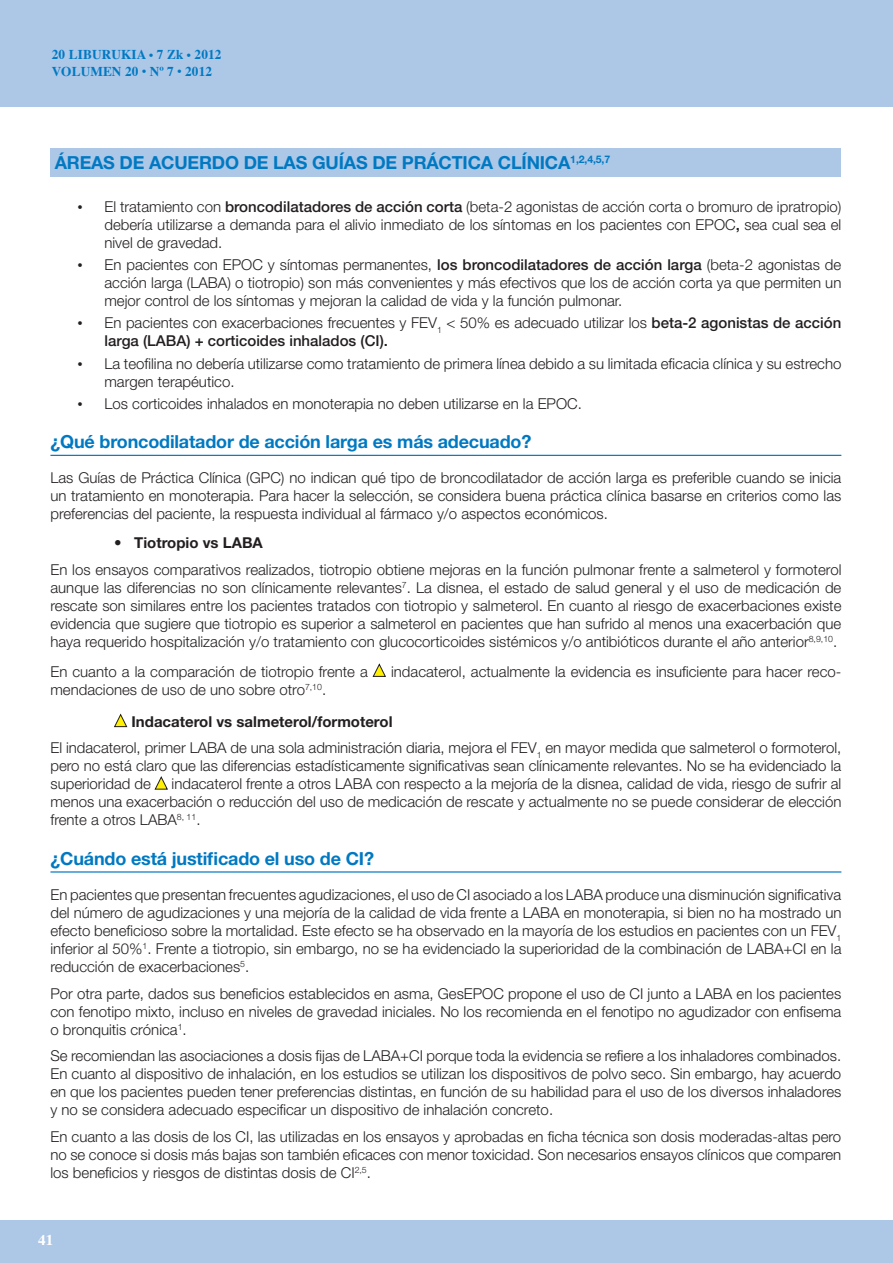
<style>
.page{position:relative;width:893px;height:1263px;background:#fff}
.page>*{position:absolute;margin:0;border:0;box-sizing:border-box;transform-origin:0 0}
.t1{font:700 18px "Helvetica Neue LT Std";letter-spacing:-.01em;color:#0079c2}
.t2{font:300 15px/18px "Helvetica Neue";color:#231f20;text-align:justify}
.t3{font:700 15px/32.2px "Helvetica Neue";color:#231f20}
.t4{font:700 15px "Times";color:#fff}
.t5{font:700 13.5px/16.2px "Times";letter-spacing:.01em;color:#0079c2}
.t6{font:700 10.5px "Helvetica Neue LT Std";color:#0079c2}
.s1{font-size:12px}
.s2{font-family:"Times New Roman";font-weight:400}
.s3{font-weight:500}
.s4{font-weight:300}
</style>
<div class="page">
<div style="left:0;top:0;width:893px;height:106px;background:#adc7e7"></div>
<div style="left:0;top:1220px;width:893px;height:43px;background:#adc7e7"></div>
<hr style="left:50px;top:455px;width:791px;height:1px;background:#0079c2">
<hr style="left:50px;top:871px;width:791px;height:1px;background:#0079c2">
<div style="left:50px;top:149px;width:791px;height:28px;background:#adc7e7"></div>
<svg style="left:372px;top:663px;width:14px;height:14px"></svg>
<svg style="left:114px;top:713px;width:13px;height:14px"></svg>
<svg style="left:154px;top:776px;width:14px;height:14px"></svg>
<p class="t5" style="left:52px;top:45px;width:171px">20 LIBURUKIA <span class="s1">•</span> 7 Zk <span class="s1">•</span> 2012<br>VOLUMEN 20 <span class="s1">•</span> Nº 7 <span class="s1">•</span> 2012</p>
<p class="t1" style="left:55px;top:152px;width:25px">ÁREA</p>
<p class="t1" style="left:103px;top:152px;width:98px">S DE ACUERDO</p>
<p class="t1" style="left:244px;top:152px;width:230px">DE LAS GUÍAS DE PRÁCTICA</p>
<p class="t1" style="left:498px;top:152px;width:41px">CLÍNICA</p>
<p class="t6" style="left:570px;top:153px;width:42px">1,2,4,5,7</p>
<p class="t2" style="left:104px;top:197px;width:738px;text-indent:-27px"><span class="s2">•</span> El tratamiento con <span class="s3">broncodilatadores de acción corta</span> (beta-2 agonistas de acción corta o bromuro de ipratropio) debería utilizarse a demanda para el alivio inmediato de los síntomas en los pacientes con EPOC<span class="s3">,</span> sea cual sea el nivel de gravedad.</p>
<p class="t2" style="left:104px;top:255px;width:738px;text-indent:-27px"><span class="s2">•</span> En pacientes con EPOC y síntomas permanentes, <span class="s3">los broncodilatadores de acción larga</span> (beta-2 agonistas de acción larga (LABA) o tiotropio) son más convenientes y más efectivos que los de acción corta ya que permiten un mejor control de los síntomas y mejoran la calidad de vida y la función pulmonar.</p>
<p class="t2" style="left:104px;top:314px;width:738px;text-indent:-27px"><span class="s2">•</span> En pacientes con exacerbaciones frecuentes y FEV<sub>1</sub> &lt; 50% es adecuado utilizar los <span class="s3">beta-2 agonistas de acción larga (LABA) + corticoides inhalados (CI).</span></p>
<p class="t2" style="left:104px;top:354px;width:738px;text-indent:-27px"><span class="s2">•</span> La teofilina no debería utilizarse como tratamiento de primera línea debido a su limitada eficacia clínica y su estrecho margen terapéutico.</p>
<p class="t2" style="left:77px;top:394px;width:506px"><span class="s2">•</span> Los corticoides inhalados en monoterapia no deben utilizarse en la EPOC.</p>
<p class="t1" style="left:50px;top:431px;width:482px">¿Qué broncodilatador de acción larga es más adecuado?</p>
<p class="t2" style="left:50px;top:469px;width:792px">Las Guías de Práctica Clínica (GPC) no indican qué tipo de broncodilatador de acción larga es preferible cuando se inicia un tratamiento en monoterapia. Para hacer la selección, se considera buena práctica clínica basarse en criterios como las preferencias del paciente, la respuesta individual al fármaco y/o aspectos económicos.</p>
<p class="t3" style="left:114px;top:526px;width:150px">• Tiotropio vs LABA</p>
<p class="t2" style="left:50px;top:560px;width:792px">En los ensayos comparativos realizados, tiotropio obtiene mejoras en la función pulmonar frente a salmeterol y formoterol aunque las diferencias no son clínicamente relevantes<sup>7</sup>. La disnea, el estado de salud general y el uso de medicación de rescate son similares entre los pacientes tratados con tiotropio y salmeterol. En cuanto al riesgo de exacerbaciones existe evidencia que sugiere que tiotropio es superior a salmeterol en pacientes que han sufrido al menos una exacerbación que haya requerido hospitalización y/o tratamiento con glucocorticoides sistémicos y/o antibióticos durante el año anterior<sup>8,9,10</sup>.</p>
<p class="t2" style="left:50px;top:662px;width:319px">En cuanto a la comparación de tiotropio frente a</p>
<p class="t2" style="left:391px;top:662px;width:452px">indacaterol, actualmente la evidencia es insuficiente para hacer reco-</p>
<p class="t3" style="left:132px;top:673px;width:263px;text-indent:-81px"><span class="s4">mendaciones de uso de uno sobre otro</span><sup>7,10</sup><span class="s4">.<br></span>Indacaterol vs salmeterol/formoterol</p>
<p class="t2" style="left:50px;top:739px;width:792px">El indacaterol, primer LABA de una sola administración diaria, mejora el FEV<sub>1</sub> en mayor medida que salmeterol o formoterol, pero no está claro que las diferencias estadísticamente significativas sean clínicamente relevantes. No se ha evidenciado la superioridad de</p>
<p class="t2" style="left:50px;top:775px;width:792px;text-indent:121px">indacaterol frente a otros LABA con respecto a la mejoría de la disnea, calidad de vida, riesgo de sufrir al menos una exacerbación o reducción del uso de medicación de rescate y actualmente no se puede considerar de elección frente a otros LABA<sup>8,</sup> <sup>11</sup>.</p>
<p class="t1" style="left:50px;top:847px;width:325px">¿Cuándo está justificado el uso de CI?</p>
<p class="t2" style="left:50px;top:885px;width:792px">En pacientes que presentan frecuentes agudizaciones, el uso de CI asociado a los LABA produce una disminución significativa del número de agudizaciones y una mejoría de la calidad de vida frente a LABA en monoterapia, si bien no ha mostrado un efecto beneficioso sobre la mortalidad. Este efecto se ha observado en la mayoría de los estudios en pacientes con un FEV<sub>1 </sub>inferior al 50%<sup>1</sup>. Frente a tiotropio, sin embargo, no se ha evidenciado la superioridad de la combinación de LABA+CI en la reducción de exacerbaciones<sup>5</sup>.</p>
<p class="t2" style="left:50px;top:984px;width:792px">Por otra parte, dados sus beneficios establecidos en asma, GesEPOC propone el uso de CI junto a LABA en los pacientes con fenotipo mixto, incluso en niveles de gravedad iniciales. No los recomienda en el fenotipo no agudizador con enfisema o bronquitis crónica<sup>1</sup>.</p>
<p class="t2" style="left:50px;top:1046px;width:792px">Se recomiendan las asociaciones a dosis fijas de LABA+CI porque toda la evidencia se refiere a los inhaladores combinados.<br>En cuanto al dispositivo de inhalación, en los estudios se utilizan los dispositivos de polvo seco. Sin embargo, hay acuerdo en que los pacientes pueden tener preferencias distintas, en función de su habilidad para el uso de los diversos inhaladores y no se considera adecuado especificar un dispositivo de inhalación concreto.</p>
<p class="t2" style="left:50px;top:1127px;width:792px">En cuanto a las dosis de los CI, las utilizadas en los ensayos y aprobadas en ficha técnica son dosis moderadas-altas pero no se conoce si dosis más bajas son también eficaces con menor toxicidad. Son necesarios ensayos clínicos que comparen los beneficios y riesgos de distintas dosis de CI<sup>2,5</sup>.</p>
<p class="t4" style="left:38px;top:1226px;width:17px">41</p>
</div>
